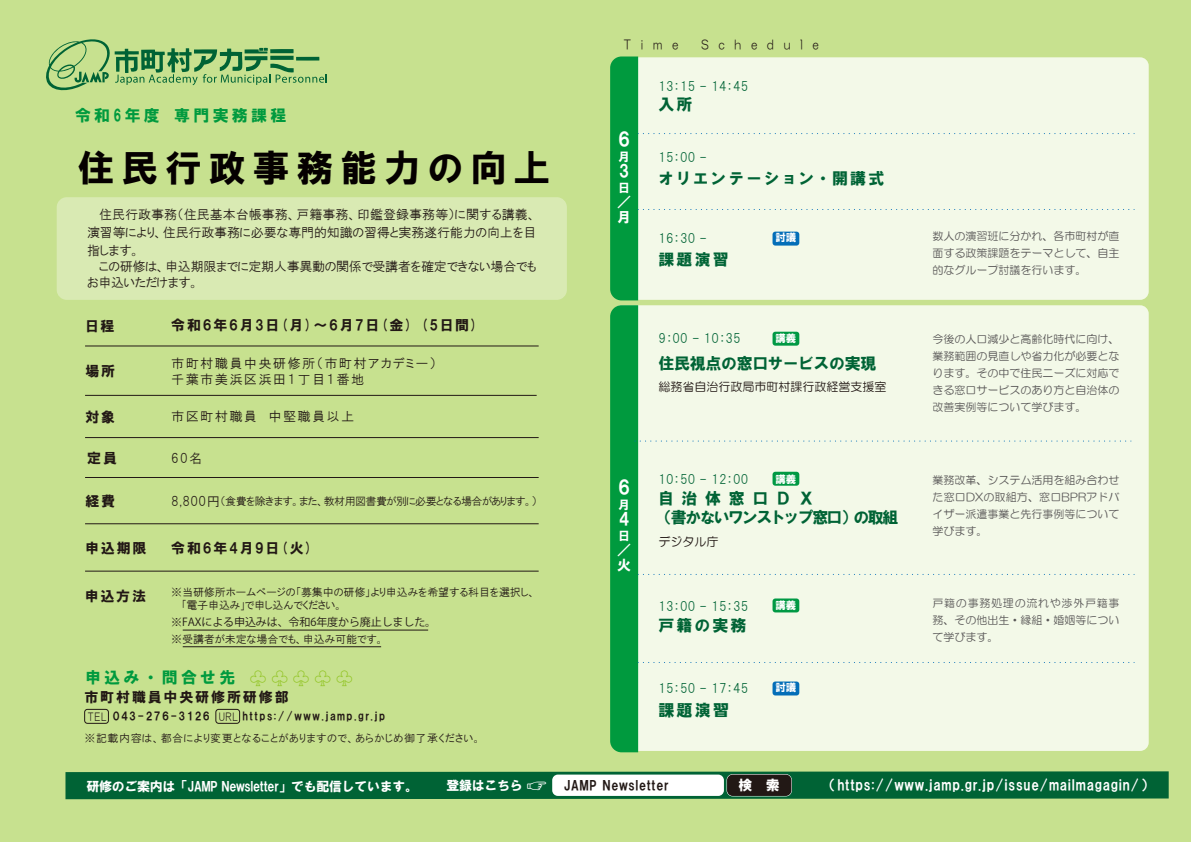
<style>
.page{position:relative;width:1191px;height:842px;background:#c7e18f}
.page>*{position:absolute;margin:0;border:0;box-sizing:border-box;transform-origin:0 0}
.t1{font:37px "HG Soei Kakugothic UB";letter-spacing:.18em;color:#050000}
.t2{font:19px "HGP Soei Kakugothic UB";color:#fff}
.t3{font:17px "HGP Soei Kakugothic UB";color:#fff}
.t4{font:16px "HG Soei Kakugothic UB";letter-spacing:-.015em;color:#006335}
.t5{font:16px/19.2px "HG Soei Kakugothic UB";letter-spacing:-.1em;color:#006335}
.t6{font:16px "HG Soei Kakugothic UB";letter-spacing:.2em;color:#009a3e}
.t7{font:16px "HG Soei Kakugothic UB";letter-spacing:.105em;color:#006335}
.t8{font:16px "DH Gothic EB WINP RKSJ H";color:#006335}
.t9{font:14px "HGS Soei Kakugothic UB";letter-spacing:.125em;color:#221815}
.t10{font:14px "HGS Soei Kakugothic UB";letter-spacing:.05em;color:#fff}
.t11{font:14px/15.4px "HGP Soei Kakugothic UB";color:#fff}
.t12{font:13.2px/15.8px "HGP Gothic M";letter-spacing:.1em;color:#221815}
.t13{font:13px/18px "HGP Gothic M";letter-spacing:-.02em;color:#221815;text-align:justify}
.t14{font:13px "HGP Gothic M";color:#006335}
.t15{font:13px "HGS Soei Kakugothic UB";letter-spacing:-.025em;color:#fff}
.t16{font:13px "HGS Soei Kakugothic UB";letter-spacing:.05em;color:#221815}
.t17{font:12.5px "HG Maru Gothic MPRO";letter-spacing:1em;color:#221815;scale:.8 1}
.t18{font:12px "HG Maru Gothic MPRO";color:#221815}
.t19{font:12px "HGP Soei Kakugothic UB";color:#fff}
.t20{font:11px/17px "HG Maru Gothic MPRO";color:#595757;text-align:justify}
.t21{font:11px/13.2px "HGP Gothic M";letter-spacing:-.01em;color:#221815}
.t22{font:11px "HGP Gothic M";letter-spacing:-.05em;color:#221815}
.t23{font:11px "HGS Soei Kakugothic UB";letter-spacing:.13em;color:#221815}
.t24{font:11px "HGP Gothic M";letter-spacing:.05em;color:#221815}
.t25{font:11px "Koz Go Pr 6 N";letter-spacing:-.01em;color:#221815}
.t26{font:10.5px "HG Soei Kakugothic UB";color:#fff}
.s1{font-size:13.2px}
.s2{font-family:"HGP Gothic M"}
.s3{font-family:"Koz Go Pr 6 N";font-size:18px;color:#8fc31f}
.s4{color:#fff}
.s5{font-size:20px;color:#fff}
</style>
<div class="page">
<div style="left:57px;top:197px;width:510px;height:103px;background:#d9eab3;border-radius:10px"></div>
<div style="left:612px;top:57px;width:536px;height:243px;background:#f3f9e8;border-radius:9px"></div>
<div style="left:612px;top:305px;width:536px;height:446px;background:#f3f9e8;border-radius:9px"></div>
<hr style="left:85px;top:346px;width:453px;height:1px;background:#221815">
<hr style="left:85px;top:571px;width:453px;height:1px;background:#221815">
<hr style="left:85px;top:437px;width:453px;height:1px;background:#221815">
<hr style="left:85px;top:477px;width:453px;height:1px;background:#221815">
<hr style="left:85px;top:524px;width:453px;height:1px;background:#221815">
<hr style="left:85px;top:395px;width:451px;height:1px;background:#221815">
<svg style="left:46px;top:39px;width:281px;height:52px"></svg>
<div style="left:84px;top:709px;width:25px;height:14px;border:1px solid #221815;border-radius:3px"></div>
<div style="left:216px;top:709px;width:24px;height:14px;border:1px solid #221815;border-radius:3px"></div>
<svg style="left:65px;top:771px;width:1103px;height:28px;background:#076838"></svg>
<div style="left:552px;top:774px;width:172px;height:22px;background:#fff;border-radius:6px"></div>
<div style="left:726px;top:774px;width:66px;height:22px;border:1px solid #fff;border-radius:6px"></div>
<div style="left:727px;top:774px;width:64px;height:22px;background:#221815;border-radius:6px"></div>
<hr style="left:183px;top:646px;width:198px;height:1px;background:#221815">
<hr style="left:183px;top:630px;width:245px;height:1px;background:#221815">
<svg style="left:610px;top:57px;width:525px;height:695px"></svg>
<p class="t17" style="left:624px;top:38px;width:69px">Time</p>
<p class="t17" style="left:701px;top:38px;width:148px">Schedule</p>
<h3 class="t6" style="left:75px;top:107px;width:213px">令和6年度 専門実務課程</h3>
<h1 class="t1" style="left:77px;top:149px;width:474px">住民行政事務能力の向上</h1>
<p class="t13" style="left:87px;top:205px;width:451px;text-indent:12px">住民行政事務（住民基本台帳事務、戸籍事務、印鑑登録事務等）に関する講義、演習等により、住民行政事務に必要な専門的知識の習得と実務遂行能力の向上を目指します。</p>
<p class="t13" style="left:87px;top:258px;width:451px;line-height:16px;text-indent:12px">この研修は、申込期限までに定期人事異動の関係で受講者を確定できない場合でもお申込いただけます。</p>
<p class="t9" style="left:85px;top:319px;width:31px">日程</p>
<p class="t9" style="left:171px;top:318px;width:309px">令和6年6月3日(月)～6月7日(金) (5日間)</p>
<p class="t9" style="left:85px;top:364px;width:31px">場所</p>
<p class="t12" style="left:171px;top:355px;width:266px">市町村職員中央研修所（市町村アカデミー）千葉市美浜区浜田１丁目１番地</p>
<p class="t9" style="left:85px;top:410px;width:31px">対象</p>
<p class="t12" style="left:171px;top:408px;width:185px">市区町村職員　中堅職員以上</p>
<p class="t9" style="left:87px;top:451px;width:31px">定員</p>
<p class="t12" style="left:171px;top:450px;width:33px">60名</p>
<p class="t9" style="left:85px;top:494px;width:31px">経費</p>
<p class="t22" style="left:171px;top:495px;width:374px"><span class="s1">8,800円</span>（食費を除きます。また、教材用図書費が別に必要となる場合があります。）　</p>
<p class="t9" style="left:85px;top:541px;width:63px">申込期限</p>
<p class="t9" style="left:171px;top:541px;width:143px">令和6年4月9日(火)</p>
<p class="t9" style="left:85px;top:589px;width:63px">申込方法</p>
<p class="t21" style="left:182px;top:585px;width:355px;text-indent:-11px">※当研修所ホームページの「募集中の研修」より申込みを希望する科目を選択し、｢電子申込み｣で申し込んでください。</p>
<p class="t25" style="left:171px;top:616px;width:266px"><span class="s2">※</span>FAXによる申込みは、令和6年度から廃止しました。</p>
<p class="t21" style="left:171px;top:632px;width:214px">※受講者が未定な場合でも、申込み可能です。</p>
<h3 class="t6" style="left:85px;top:669px;width:270px">申込み・問合せ先 <span class="s3">♧♧♧♧♧</span></h3>
<p class="t9" style="left:84px;top:690px;width:206px">市町村職員中央研修所研修部</p>
<p class="t23" style="left:87px;top:710px;width:299px"><span class="s2">TEL</span> 043-276-3126 <span class="s2">URL</span> https://www.jamp.gr.jp</p>
<p class="t24" style="left:84px;top:732px;width:398px">※記載内容は、都合により変更となることがありますので、あらかじめ御了承ください。</p>
<h2 class="t2" style="left:618px;top:129px;width:13px">6</h2>
<p class="t19" style="left:618px;top:150px;width:11px">月</p>
<h3 class="t3" style="left:619px;top:163px;width:12px">3</h3>
<p class="t19" style="left:618px;top:182px;width:12px">日</p>
<p class="t11" style="left:617px;top:194px;width:15px">／月</p>
<p class="t14" style="left:658px;top:80px;width:91px">13：15 - 14：45</p>
<h3 class="t4" style="left:658px;top:97px;width:36px">入所</h3>
<p class="t14" style="left:658px;top:151px;width:50px">15：00 -</p>
<h3 class="t7" style="left:658px;top:170px;width:228px">オリエンテーション・開講式</h3>
<p class="t14" style="left:658px;top:232px;width:50px">16：30 -</p>
<h3 class="t4" style="left:658px;top:251px;width:72px">課題演習</h3>
<p class="t26" style="left:775px;top:232px;width:22px">討議</p>
<p class="t14" style="left:658px;top:332px;width:84px">9：00 - 10：35</p>
<h3 class="t4" style="left:658px;top:356px;width:219px">住民視点の窓口サービスの実現</h3>
<p class="t26" style="left:775px;top:333px;width:22px">講義</p>
<p class="t18" style="left:658px;top:381px;width:229px">総務省自治行政局市町村課行政経営支援室</p>
<h2 class="t2" style="left:618px;top:477px;width:13px">6</h2>
<p class="t19" style="left:618px;top:498px;width:11px">月</p>
<h3 class="t3" style="left:619px;top:511px;width:12px">4</h3>
<p class="t19" style="left:618px;top:530px;width:12px">日</p>
<p class="t11" style="left:617px;top:542px;width:15px">／火</p>
<p class="t14" style="left:658px;top:472px;width:91px">10：50 - 12：00</p>
<h3 class="t5" style="left:657px;top:488px;width:243px">自治体窓口ＤＸ<br>（書かないワンストップ窓口）の取組</h3>
<p class="t26" style="left:775px;top:473px;width:22px">講義</p>
<p class="t18" style="left:658px;top:536px;width:61px">デジタル庁</p>
<p class="t14" style="left:658px;top:599px;width:91px">13：00 - 15：35</p>
<h3 class="t4" style="left:658px;top:617px;width:90px">戸籍の実務</h3>
<p class="t14" style="left:658px;top:681px;width:91px">15：50 - 17：45</p>
<h3 class="t8" style="left:658px;top:703px;width:72px">課題演習</h3>
<p class="t26" style="left:775px;top:600px;width:22px">講義</p>
<p class="t26" style="left:775px;top:682px;width:22px">討議</p>
<p class="t20" style="left:932px;top:227px;width:188px">数人の演習班に分かれ、各市町村が直面する政策課題をテーマとして、自主的なグループ討議を行います。</p>
<p class="t20" style="left:932px;top:331px;width:188px">今後の人口減少と高齢化時代に向け、業務範囲の見直しや省力化が必要となります。その中で住民ニーズに対応できる窓口サービスのあり方と自治体の改善実例等について学びます。</p>
<p class="t20" style="left:932px;top:472px;width:189px">業務改革、システム活用を組み合わせた窓口DXの取組方、窓口BPRアドバイザー派遣事業と先行事例等について学びます。</p>
<p class="t20" style="left:932px;top:595px;width:189px">戸籍の事務処理の流れや渉外戸籍事務、その他出生・縁組・婚姻等について学びます。</p>
<p class="t15" style="left:87px;top:780px;width:333px">研修のご案内は「JAMP Newsletter」でも配信しています。</p>
<p class="t16" style="left:446px;top:779px;width:223px"><span class="s4">登録はこちら</span> <span class="s5">☞</span> JAMP Newsletter</p>
<p class="t10" style="left:738px;top:778px;width:43px">検　索</p>
<p class="t10" style="left:822px;top:778px;width:333px">（https://www.jamp.gr.jp/issue/mailmagagin/）</p>
</div>
